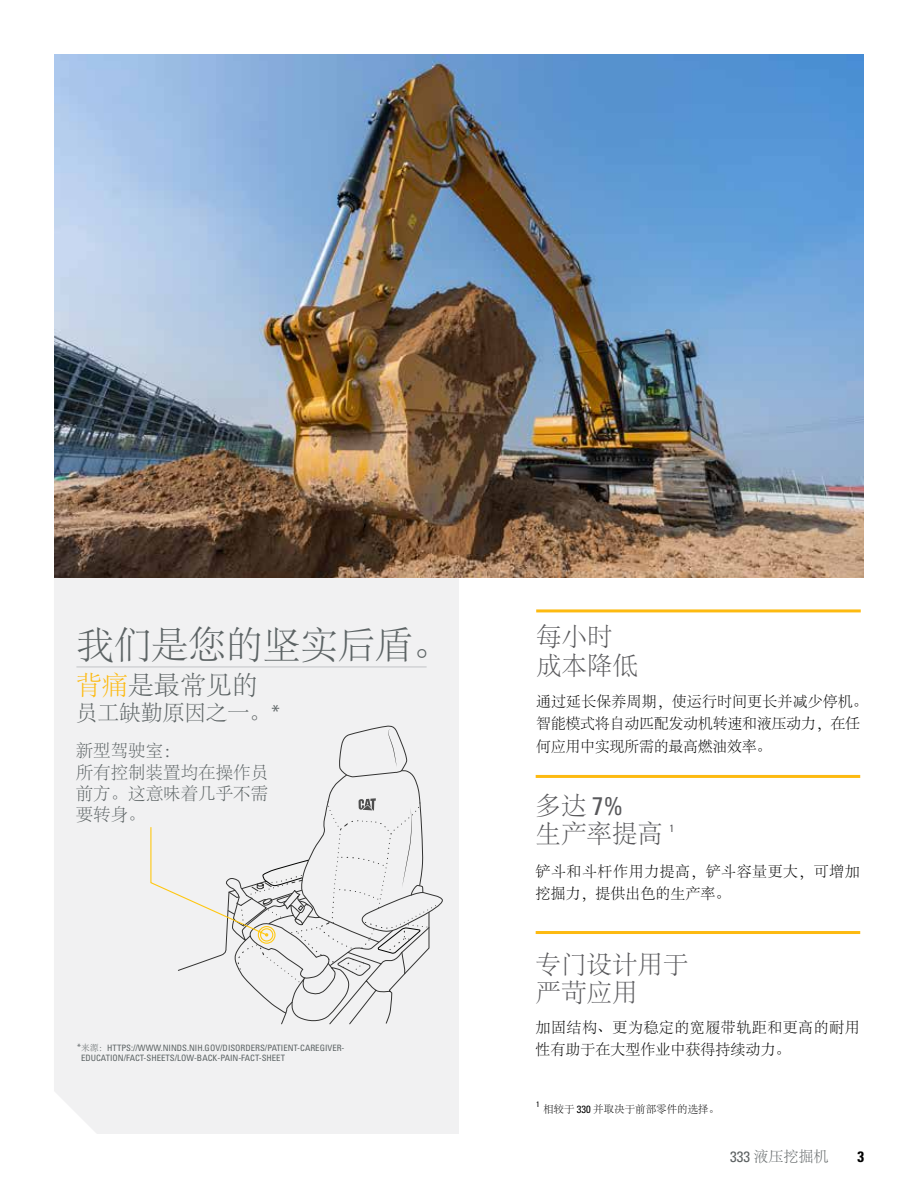
<style>
.page{position:relative;width:918px;height:1188px;background:#fff}
.page>*{position:absolute;margin:0;border:0;box-sizing:border-box;transform-origin:0 0}
.t1{font:300 37.95px "Adobe Song Std";letter-spacing:-.015em;color:#5c6364}
.t2{font:300 26.25px "Adobe Song Std";letter-spacing:-.01em;color:#5c6364}
.t3{font:300 25.5px/28.5px "Adobe Song Std";color:#58585b}
.t4{font:300 21.9px "Adobe Song Std";letter-spacing:-.01em;color:#5c6364}
.t5{font:300 17.55px/21.3px "Adobe Song Std";color:#5c6364}
.t6{font:300 15px/22.5px "Adobe Song Std";letter-spacing:-.02em;color:#000}
.t7{font:300 15px/22.5px "Adobe Song Std";letter-spacing:.03em;color:#000}
.t8{font:300 15px/22.5px "Adobe Song Std";letter-spacing:.035em;color:#000}
.t9{font:300 15px "Adobe Song Std";color:#5d6263}
.t10{font:15px "Univers LTCYR 67 Bold Cond";color:#000}
.t11{font:300 10.5px "Adobe Song Std";color:#000}
.t12{font:condensed 10.5px "Univers LTCYR 57";color:#58585b}
.t13{font:condensed 8.7px/10.1px "Univers LTCYR 57";color:#5c6364}
.t14{font:condensed 7.8px "Univers LTCYR 57";color:#000}
.s1{color:#fdba11}
.s2{font-family:"Univers LT Std";font-stretch:condensed}
.s3{font-family:"Adobe Song Std";font-weight:300;font-stretch:normal}
.s4{font-family:"Univers LTCYR 57";font-weight:400;font-stretch:condensed}
</style>
<div class="page">
<div style="left:54px;top:578px;width:405px;height:556px;background:#f1f1f2"></div>
<hr style="left:76px;top:666px;width:351px;height:1px;background:#c6c8ca">
<svg style="left:150px;top:724px;width:293px;height:301px"></svg>
<img style="left:54px;top:54px;width:810px;height:524px">
<hr style="left:536px;top:775px;width:324px;height:3px;background:#fdba11">
<hr style="left:536px;top:931px;width:324px;height:3px;background:#fdba11">
<hr style="left:536px;top:609px;width:325px;height:3px;background:#fdba11">
<h1 class="t1" style="left:76px;top:625px;width:376px">我们是您的坚实后盾。</h1>
<h2 class="t2" style="left:76px;top:671px;width:184px"><span class="s1">背痛</span>是最常见的</h2>
<h3 class="t4" style="left:76px;top:701px;width:206px">员工缺勤原因之一。<span class="s2">*</span></h3>
<h3 class="t5" style="left:76px;top:741px;width:194px">新型驾驶室：<br>所有控制装置均在操作员前方。这意味着几乎不需要转身。</h3>
<p class="t13" style="left:81px;top:1043px;width:265px;text-indent:-4px">*<span class="s3">来源：</span>HTTPS://WWW.NINDS.NIH.GOV/DISORDERS/PATIENT-CAREGIVER-<br>EDUCATION/FACT-SHEETS/LOW-BACK-PAIN-FACT-SHEET</p>
<h3 class="t3" style="left:536px;top:624px;width:103px">每小时成本降低</h3>
<h3 class="t6" style="left:536px;top:691px;width:333px">通过延长保养周期，使运行时间更长并减少停机。智能模式将自动匹配发动机转速和液压动力，在任何应用中实现所需的最高燃油效率。</h3>
<h3 class="t3" style="left:536px;top:792px;width:129px">多达 <span class="s4">7%<br></span>生产率提高</h3>
<p class="t12" style="left:670px;top:821px;width:6px">1</p>
<h3 class="t8" style="left:536px;top:861px;width:326px">铲斗和斗杆作用力提高，铲斗容量更大，可增加挖掘力，提供出色的生产率。</h3>
<h3 class="t3" style="left:536px;top:951px;width:154px">专门设计用于严苛应用</h3>
<h3 class="t7" style="left:536px;top:1017px;width:326px">加固结构、更为稳定的宽履带轨距和更高的耐用性有助于在大型作业中获得持续动力。</h3>
<p class="t14" style="left:536px;top:1100px;width:5px">1</p>
<p class="t11" style="left:543px;top:1103px;width:178px">相较于 <span class="s4">330</span> 并取决于前部零件的选择。</p>
<h3 class="t9" style="left:730px;top:1148px;width:100px"><span class="s4">333</span> 液压挖掘机</h3>
<h3 class="t10" style="left:857px;top:1147px;width:8px">3</h3>
</div>
